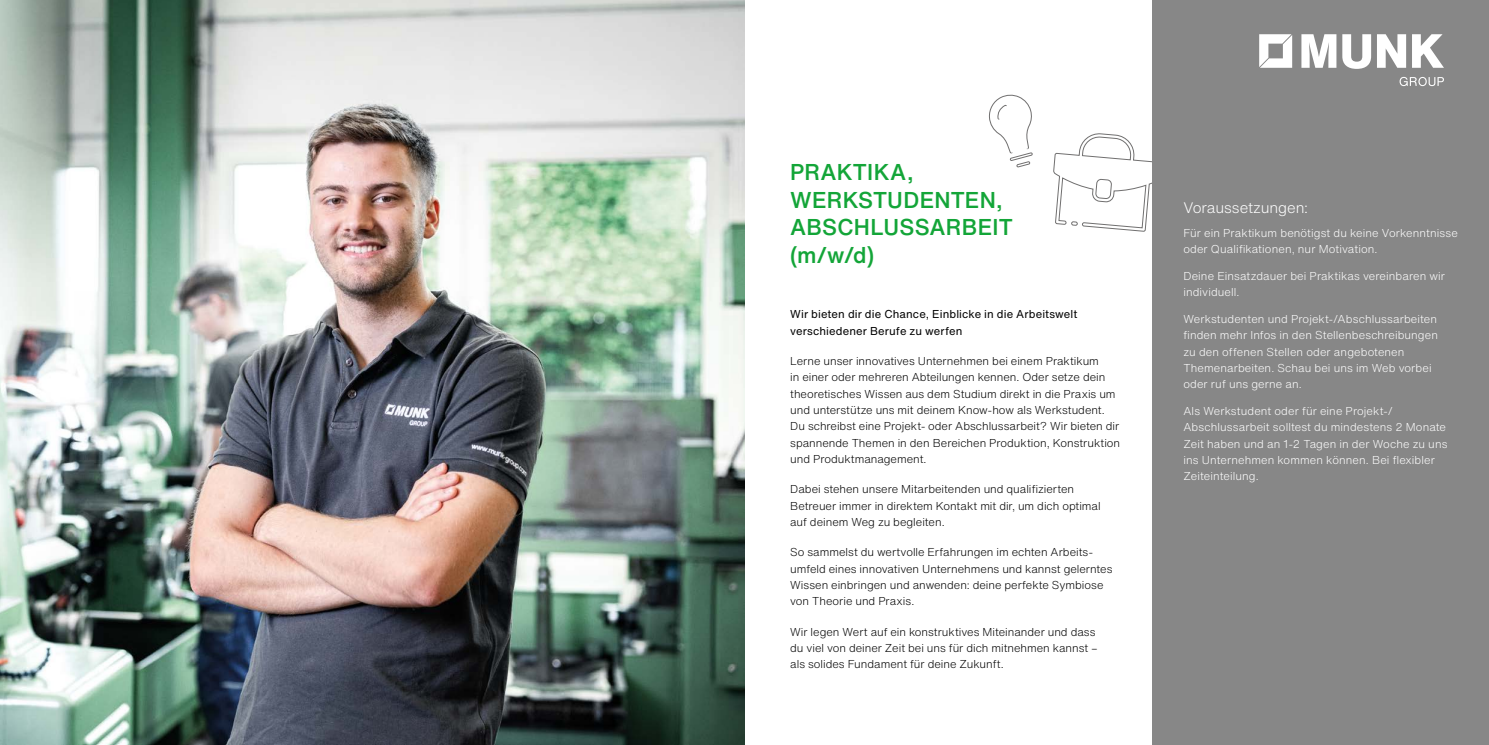
<style>
.page{position:relative;width:1489px;height:745px;background:#fff}
.page>*{position:absolute;margin:0;border:0;box-sizing:border-box;transform-origin:0 0}
.t1{font:500 22.5px/27.5px "Helvetica Now Text";letter-spacing:.005em;color:#13a538}
.t2{font:300 15px "Helvetica Now Text";letter-spacing:-.005em;color:#fff}
.t3{font:300 11.25px/16.2px "Helvetica Now Text";color:#000}
.t4{font:300 11.25px/16.2px "Helvetica Now Text";letter-spacing:.01em;color:#fff}
.t5{font:11.25px/16.2px "Helvetica Now Text";letter-spacing:.01em;color:#000}
</style>
<div class="page">
<svg style="left:1053px;top:133px;width:99px;height:99px"></svg>
<img style="left:0;top:0;width:744px;height:744px">
<div style="left:1152px;top:0;width:336px;height:744px;background:#878787"></div>
<svg style="left:1259px;top:34px;width:32px;height:34px"></svg>
<svg style="left:1301px;top:34px;width:35px;height:34px"></svg>
<svg style="left:1342px;top:34px;width:28px;height:35px"></svg>
<svg style="left:1377px;top:34px;width:28px;height:34px"></svg>
<svg style="left:1412px;top:34px;width:31px;height:34px"></svg>
<svg style="left:1399px;top:77px;width:44px;height:9px"></svg>
<svg style="left:989px;top:94px;width:44px;height:74px"></svg>
<p class="t1" style="left:790px;top:158px;width:224px">PRAKTIKA,<br>WERKSTUDENTEN,<br>ABSCHLUSSARBEIT (m/w/d)</p>
<p class="t5" style="left:790px;top:306px;width:289px">Wir bieten dir die Chance, Einblicke in die Arbeitswelt verschiedener Berufe zu werfen</p>
<p class="t3" style="left:790px;top:352px;width:331px">Lerne unser innovatives Unternehmen bei einem Praktikum<br>in einer oder mehreren Abteilungen kennen. Oder setze dein theoretisches Wissen aus dem Studium direkt in die Praxis um und unterstütze uns mit deinem Know-how als Werkstudent.<br>Du schreibst eine Projekt- oder Abschlussarbeit? Wir bieten dir spannende Themen in den Bereichen Produktion, Konstruktion und Produktmanagement.</p>
<p class="t3" style="left:790px;top:480px;width:312px">Dabei stehen unsere Mitarbeitenden und qualifizierten<br>Betreuer immer in direktem Kontakt mit dir, um dich optimal auf deinem Weg zu begleiten.</p>
<p class="t3" style="left:790px;top:543px;width:324px">So sammelst du wertvolle Erfahrungen im echten Arbeits&shy;umfeld eines innovativen Unternehmens und kannst gelerntes Wissen einbringen und anwenden: deine perfekte Symbiose von Theorie und Praxis.</p>
<p class="t3" style="left:790px;top:622px;width:308px">Wir legen Wert auf ein konstruktives Miteinander und dass du viel von deiner Zeit bei uns für dich mitnehmen kannst – als solides Fundament für deine Zukunft.</p>
<p class="t2" style="left:1183px;top:196px;width:126px">Voraussetzungen:</p>
<p class="t4" style="left:1183px;top:224px;width:276px">Für ein Praktikum benötigst du keine Vorkenntnisse oder Qualifikationen, nur Motivation.</p>
<p class="t4" style="left:1183px;top:267px;width:263px">Deine Einsatzdauer bei Praktikas vereinbaren wir individuell.</p>
<p class="t4" style="left:1183px;top:310px;width:256px">Werkstudenten und Projekt-/Abschlussarbeiten finden mehr Infos in den Stellenbeschreibungen zu den offenen Stellen oder angebotenen Themenarbeiten. Schau bei uns im Web vorbei oder ruf uns gerne an.</p>
<p class="t4" style="left:1183px;top:402px;width:266px">Als Werkstudent oder für eine Projekt-/ Abschlussarbeit solltest du mindestens 2 Monate Zeit haben und an 1-2 Tagen in der Woche zu uns ins Unternehmen kommen können. Bei flexibler Zeiteinteilung.</p>
</div>
